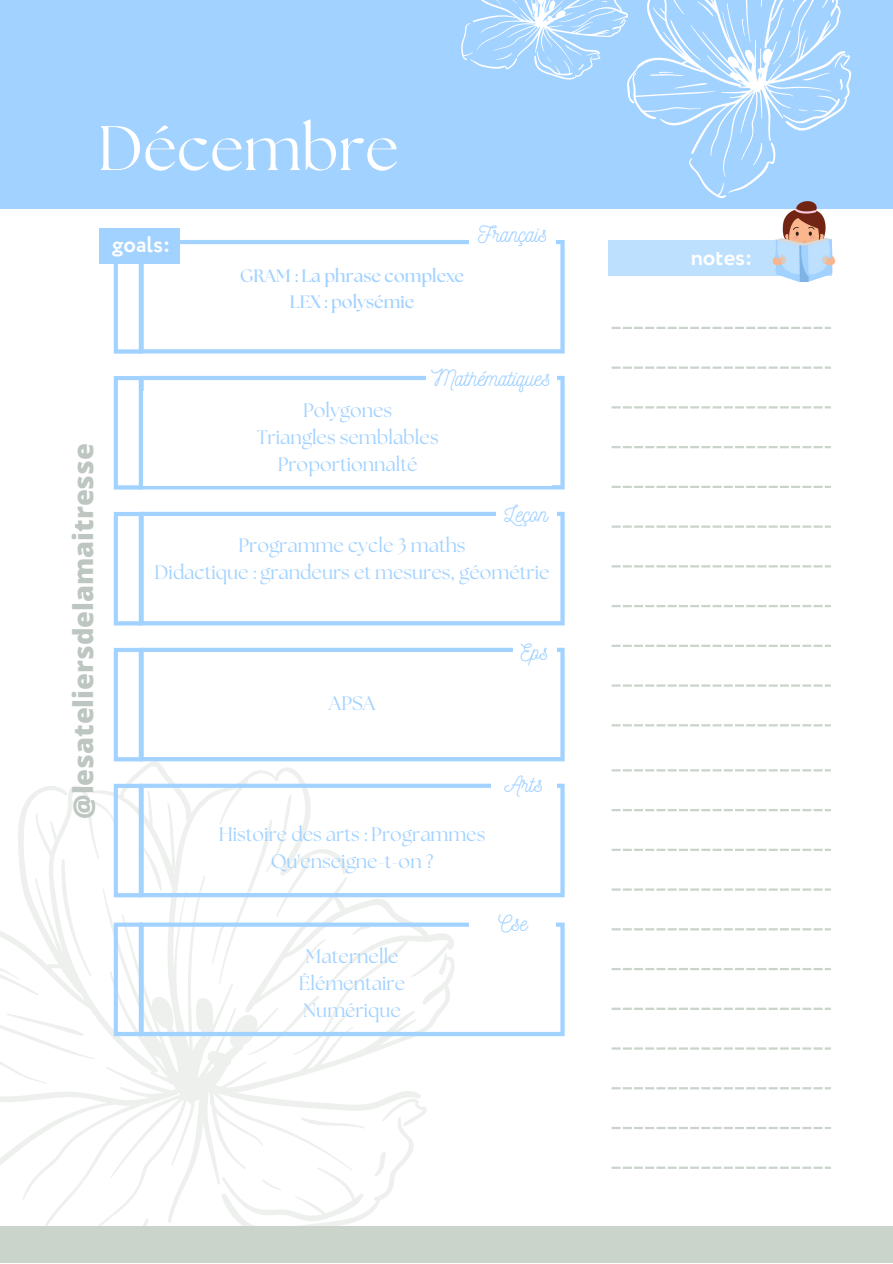
<style>
.page{position:relative;width:893px;height:1264px;background:#fff}
.page>*{position:absolute;margin:0;border:0;box-sizing:border-box;transform-origin:0 0}
.t1{font:62.7px "The Seasons";color:#fff}
.t2{font:800 27.3px "Open Sans";color:#bdc6c1}
.t3{font:22.5px "Nickainley";color:#a2d2ff}
.t4{font:700 22.5px "Circe";color:#fff}
.t5{font:19.5px/27px "The Seasons";color:#a2d2ff;text-align:center}
.t6{font:700 18px/25.8px "The Seasons";color:#a2d2ff;text-align:center}
</style>
<div class="page">
<div style="left:0;top:0;width:892px;height:208px;background:#a2d2ff"></div>
<svg style="left:114px;top:264px;width:25px;height:89px"></svg>
<svg style="left:139px;top:240px;width:425px;height:113px"></svg>
<svg style="left:143px;top:512px;width:421px;height:113px"></svg>
<svg style="left:0;top:761px;width:454px;height:465px"></svg>
<svg style="left:143px;top:376px;width:421px;height:113px"></svg>
<svg style="left:143px;top:783px;width:421px;height:114px"></svg>
<svg style="left:139px;top:647px;width:425px;height:114px"></svg>
<div style="left:607px;top:240px;width:224px;height:36px;background:#bde0fe"></div>
<svg style="left:611px;top:366px;width:219px;height:3px"></svg>
<svg style="left:611px;top:327px;width:219px;height:2px"></svg>
<svg style="left:611px;top:446px;width:219px;height:2px"></svg>
<svg style="left:611px;top:565px;width:219px;height:2px"></svg>
<svg style="left:611px;top:684px;width:219px;height:2px"></svg>
<svg style="left:611px;top:406px;width:219px;height:2px"></svg>
<svg style="left:611px;top:525px;width:219px;height:2px"></svg>
<svg style="left:611px;top:486px;width:219px;height:2px"></svg>
<svg style="left:611px;top:605px;width:219px;height:2px"></svg>
<svg style="left:611px;top:724px;width:219px;height:2px"></svg>
<svg style="left:611px;top:644px;width:219px;height:3px"></svg>
<div style="left:0;top:1226px;width:892px;height:36px;background:#cad4cb"></div>
<svg style="left:590px;top:0;width:302px;height:209px"></svg>
<svg style="left:461px;top:0;width:189px;height:114px"></svg>
<div style="left:148px;top:258px;width:408px;height:65px;background:#fff"></div>
<div style="left:99px;top:228px;width:81px;height:36px;background:#a2d2ff"></div>
<svg style="left:611px;top:809px;width:219px;height:2px"></svg>
<svg style="left:611px;top:769px;width:219px;height:2px"></svg>
<svg style="left:611px;top:888px;width:219px;height:2px"></svg>
<svg style="left:611px;top:1007px;width:219px;height:2px"></svg>
<svg style="left:611px;top:1127px;width:219px;height:2px"></svg>
<svg style="left:611px;top:848px;width:219px;height:3px"></svg>
<svg style="left:611px;top:968px;width:219px;height:2px"></svg>
<svg style="left:611px;top:928px;width:219px;height:2px"></svg>
<svg style="left:611px;top:1047px;width:219px;height:2px"></svg>
<svg style="left:611px;top:1166px;width:219px;height:2px"></svg>
<svg style="left:611px;top:1087px;width:219px;height:2px"></svg>
<div style="left:469px;top:213px;width:87px;height:42px;background:#fff"></div>
<svg style="left:114px;top:376px;width:29px;height:113px"></svg>
<svg style="left:114px;top:512px;width:29px;height:113px"></svg>
<svg style="left:114px;top:648px;width:29px;height:113px"></svg>
<div style="left:143px;top:391px;width:408px;height:95px;background:#fff"></div>
<div style="left:426px;top:356px;width:130px;height:42px;background:#fff"></div>
<div style="left:148px;top:526px;width:408px;height:68px;background:#fff"></div>
<div style="left:495px;top:492px;width:61px;height:42px;background:#fff"></div>
<svg style="left:114px;top:783px;width:29px;height:114px"></svg>
<div style="left:148px;top:683px;width:408px;height:43px;background:#fff"></div>
<div style="left:513px;top:631px;width:43px;height:41px;background:#fff"></div>
<div style="left:491px;top:763px;width:65px;height:41px;background:#fff"></div>
<svg style="left:143px;top:922px;width:421px;height:114px"></svg>
<svg style="left:114px;top:922px;width:29px;height:114px"></svg>
<div style="left:469px;top:902px;width:87px;height:41px;background:#fff"></div>
<img style="left:769px;top:199px;width:68px;height:82px">
<h1 class="t1" style="left:98px;top:120px;width:302px">Décembre</h1>
<p class="t4" style="left:112px;top:229px;width:60px">goals:</p>
<p class="t6" style="left:240px;top:264px;width:226px">GRAM : La phrase complexe<br>LEX : polysémie</p>
<p class="t3" style="left:478px;top:220px;width:71px">Français</p>
<h2 class="t2" style="left:64px;top:819px;width:377px;rotate:-90deg">@lesateliersdelamaitresse</h2>
<p class="t3" style="left:431px;top:363px;width:121px">Mathématiques</p>
<p class="t5" style="left:257px;top:398px;width:183px">Polygones<br>Triangles semblables<br>Proportionnalté</p>
<p class="t3" style="left:504px;top:499px;width:45px">Leçon</p>
<p class="t5" style="left:154px;top:533px;width:396px">Programme cycle 3 maths<br>Didactique : grandeurs et mesures, géométrie</p>
<p class="t5" style="left:329px;top:691px;width:48px">APSA</p>
<p class="t3" style="left:520px;top:638px;width:29px">Eps</p>
<p class="t5" style="left:219px;top:822px;width:268px">Histoire des arts : Programmes<br>Qu'enseigne-t-on ?</p>
<p class="t3" style="left:504px;top:769px;width:40px">Arts</p>
<p class="t5" style="left:299px;top:943px;width:108px">Maternelle<br>Élémentaire<br>Numérique</p>
<p class="t3" style="left:498px;top:909px;width:31px">Cse</p>
<p class="t4" style="left:690px;top:242px;width:63px">notes:</p>
</div>
